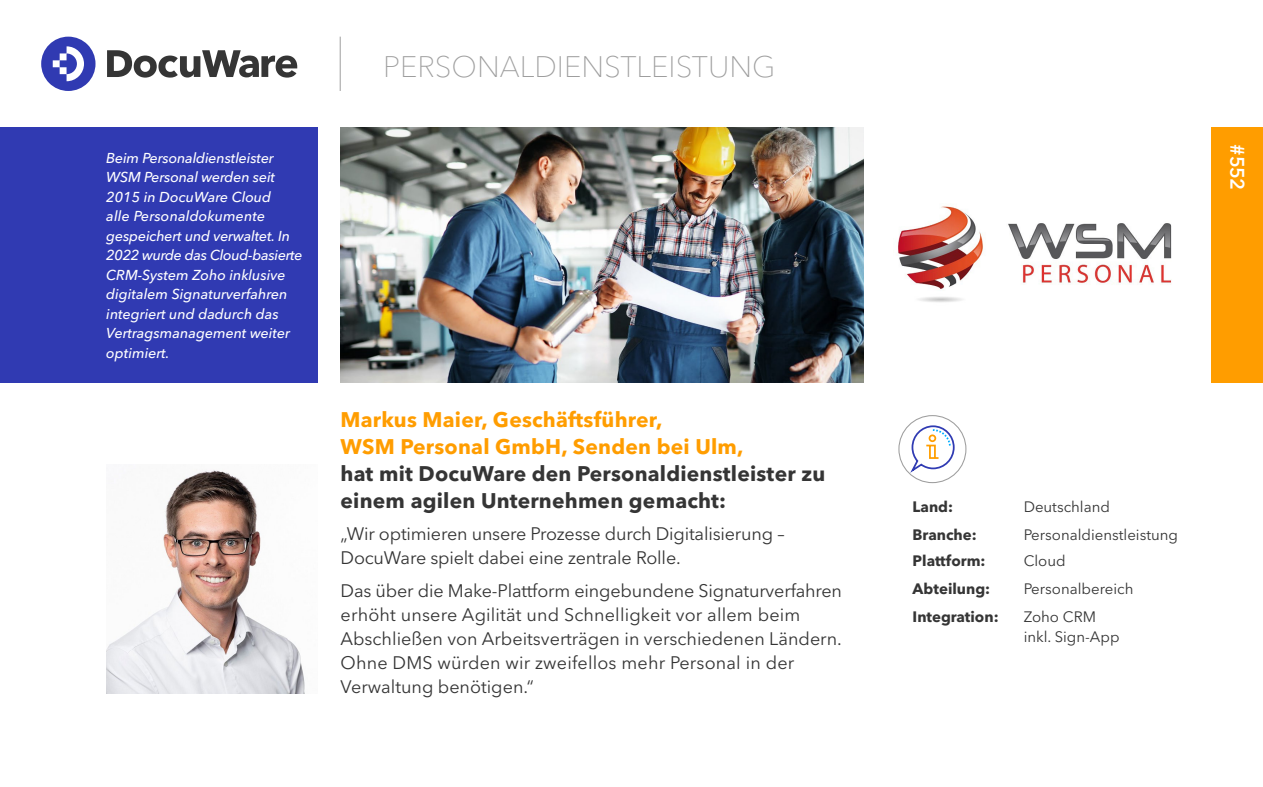
<style>
.page{position:relative;width:1263px;height:787px;background:#fff}
.page>*{position:absolute;margin:0;border:0;box-sizing:border-box;transform-origin:0 0}
.t1{font:100 29.4px "Avenir Next LT Pro";color:#9e9e9e}
.t2{font:700 21px/27px "Avenir Next LT Pro";letter-spacing:.01em;color:#353535}
.t3{font:700 21px/27px "Avenir Next LT Pro";letter-spacing:.01em;color:#ff9d00}
.t4{font:600 19.5px "Avenir Next LT Pro";color:#fff}
.t5{font:18px/24px "Avenir Next LT Pro";color:#353535}
.t6{font:15px/19.5px "Avenir Next LT Pro";color:#353535}
.t7{font:700 15px "Avenir Next LT Pro";color:#353535}
.t8{font:italic 500 14.25px/19.5px "Avenir Next LT Pro";color:#fff}
</style>
<div class="page">
<svg style="left:41px;top:37px;width:55px;height:54px"></svg>
<svg style="left:107px;top:50px;width:190px;height:28px"></svg>
<hr style="left:340px;top:37px;width:1px;height:54px;background:#9e9e9e">
<div style="left:1212px;top:128px;width:51px;height:255px;background:#ff9d00"></div>
<div style="left:0;top:128px;width:317px;height:255px;background:#303ab2"></div>
<div style="left:898px;top:415px;width:68px;height:68px;border:1px solid #9e9e9e;border-radius:50%"></div>
<svg style="left:908px;top:424px;width:47px;height:51px"></svg>
<img style="left:106px;top:470px;width:199px;height:223px">
<img style="left:898px;top:206px;width:274px;height:96px">
<img style="left:341px;top:128px;width:522px;height:255px">
<p class="t8" style="left:106px;top:148px;width:198px">Beim Personaldienstleister<br>WSM Personal werden seit<br>2015 in DocuWare Cloud<br>alle Personaldokumente gespeichert und verwaltet. In<br>2022 wurde das Cloud-basierte<br>CRM-System Zoho inklusive digitalem Signaturverfahren integriert und dadurch das<br>Vertragsmanagement weiter optimiert.</p>
<h1 class="t1" style="left:383px;top:49px;width:394px">PERSONALDIENSTLEISTUNG</h1>
<p class="t3" style="left:341px;top:406px;width:404px">Markus Maier, Geschäftsführer,<br>WSM Personal GmbH, Senden bei Ulm,</p>
<p class="t2" style="left:341px;top:460px;width:486px">hat mit DocuWare den Personaldienstleister zu einem agilen Unternehmen gemacht:</p>
<p class="t5" style="left:341px;top:522px;width:445px">„Wir optimieren unsere Prozesse durch Digitalisierung –<br>DocuWare spielt dabei eine zentrale Rolle.</p>
<p class="t5" style="left:341px;top:578px;width:503px">Das über die Make-Plattform eingebundene Signaturverfahren erhöht unsere Agilität und Schnelligkeit vor allem beim Abschließen von Arbeitsverträgen in verschiedenen Ländern.<br>Ohne DMS würden wir zweifellos mehr Personal in der Verwaltung benötigen.“</p>
<p class="t4" style="left:1249px;top:144px;width:47px;rotate:90deg">#552</p>
<p class="t7" style="left:913px;top:497px;width:42px">Land:</p>
<p class="t6" style="left:1024px;top:496px;width:88px">Deutschland</p>
<p class="t7" style="left:913px;top:525px;width:66px">Branche:</p>
<p class="t6" style="left:1024px;top:524px;width:156px">Personaldienstleistung</p>
<p class="t7" style="left:913px;top:551px;width:74px">Plattform:</p>
<p class="t6" style="left:1024px;top:551px;width:44px">Cloud</p>
<p class="t7" style="left:913px;top:579px;width:79px">Abteilung:</p>
<p class="t6" style="left:1024px;top:579px;width:111px">Personalbereich</p>
<p class="t7" style="left:913px;top:607px;width:88px">Integration:</p>
<p class="t6" style="left:1024px;top:607px;width:97px">Zoho CRM inkl. Sign-App</p>
</div>
